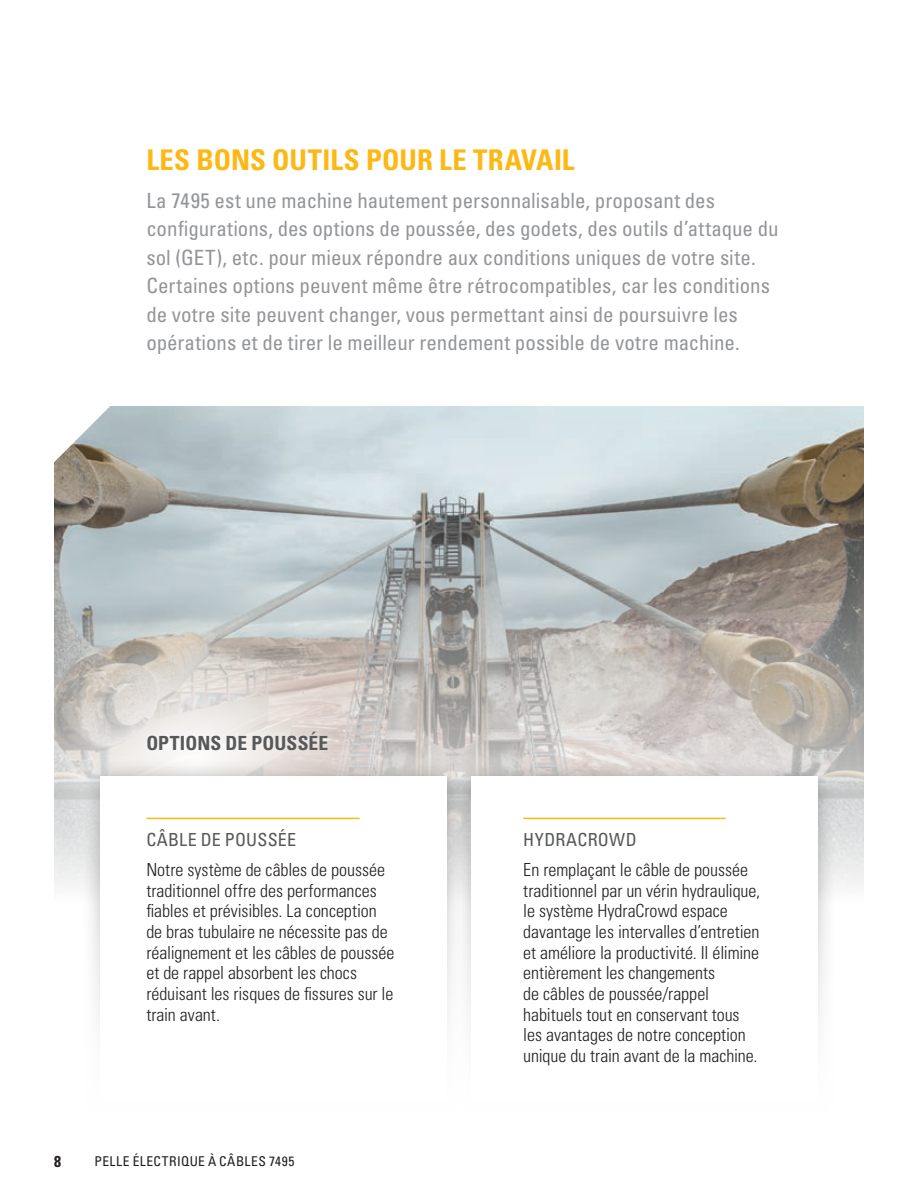
<style>
.page{position:relative;width:918px;height:1188px;background:#fff}
.page>*{position:absolute;margin:0;border:0;box-sizing:border-box;transform-origin:0 0}
.Copy{font:700 condensed 28.5px "Univers LT Std";letter-spacing:.01em;color:#fcb814}
.Copy-2{font:condensed 21px/28.5px "Univers LT Std";color:#939598}
.Copy-3{font:700 condensed 19.5px "Univers LT Std";letter-spacing:.005em;color:#57585a}
.Copy-4{font:300 condensed 18px/20.7px "Univers LT Std";color:#231f20}
.Copy-5{font:condensed 18px "Univers LT Std";letter-spacing:.015em;color:#57585a}
.t1{font:700 condensed 15.75px "Univers LT Std";color:#231f20}
.t2{font:condensed 13.5px "Univers LT Std";letter-spacing:.035em;color:#231f20}
</style>
<div class="page">
<img style="left:54px;top:406px;width:810px;height:478px">
<svg style="left:54px;top:631px;width:275px;height:275px;background:#d6d1cb"></svg>
<div style="left:81px;top:757px;width:384px;height:362px;background:#231f20;opacity:.31"></div>
<div style="left:100px;top:776px;width:346px;height:324px;background:#fff"></div>
<div style="left:453px;top:757px;width:384px;height:362px;background:#231f20;opacity:.31"></div>
<div style="left:472px;top:776px;width:346px;height:324px;background:#fff"></div>
<div style="left:54px;top:884px;width:810px;height:231px;background:#fff"></div>
<hr style="left:146px;top:818px;width:214px;height:1px;background:#fcba13">
<div style="left:135px;top:720px;width:205px;height:42px;background:#fff;opacity:.9"></div>
<hr style="left:523px;top:818px;width:203px;height:1px;background:#fcba13">
<svg style="left:54px;top:406px;width:56px;height:56px"></svg>
<p class="Copy" style="left:146px;top:143px;width:430px">LES BONS OUTILS POUR LE TRAVAIL</p>
<p class="Copy-2" style="left:146px;top:186px;width:634px">La 7495 est une machine hautement personnalisable, proposant des configurations, des options de poussée, des godets, des outils d’attaque du sol (GET), etc. pour mieux répondre aux conditions uniques de votre site.<br>Certaines options peuvent même être rétrocompatibles, car les conditions de votre site peuvent changer, vous permettant ainsi de poursuivre les opérations et de tirer le meilleur rendement possible de votre machine.</p>
<p class="Copy-3" style="left:146px;top:731px;width:183px">OPTIONS DE POUSSÉE</p>
<p class="Copy-5" style="left:146px;top:828px;width:151px">CÂBLE DE POUSSÉE</p>
<p class="Copy-4" style="left:146px;top:859px;width:250px">Notre système de câbles de poussée traditionnel offre des performances fiables et prévisibles. La conception de bras tubulaire ne nécessite pas de réalignement et les câbles de poussée et de rappel absorbent les chocs réduisant les risques de fissures sur le train avant.</p>
<p class="t1" style="left:54px;top:1151px;width:8px">8</p>
<p class="t2" style="left:94px;top:1153px;width:201px">PELLE ÉLECTRIQUE À CÂBLES 7495</p>
<p class="Copy-5" style="left:523px;top:828px;width:115px">HYDRACROWD</p>
<p class="Copy-4" style="left:523px;top:859px;width:238px">En remplaçant le câble de poussée traditionnel par un vérin hydraulique, le système HydraCrowd espace davantage les intervalles d’entretien et améliore la productivité. Il élimine entièrement les changements<br>de câbles de poussée/rappel habituels tout en conservant tous les avantages de notre conception unique du train avant de la machine.</p>
</div>
